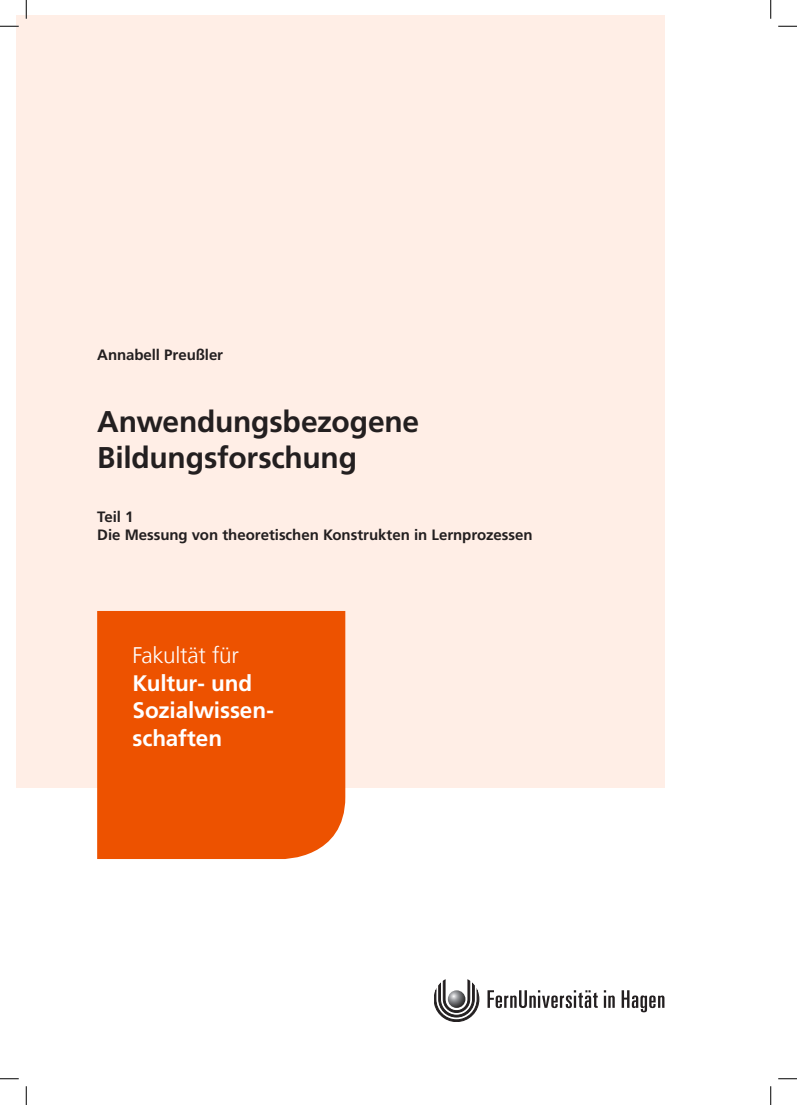
<style>
.page{position:relative;width:797px;height:1105px;background:#fff}
.page>*{position:absolute;margin:0;border:0;box-sizing:border-box;transform-origin:0 0}
.Kurstitel{font:700 30px "Frutiger LT Com";letter-spacing:-.01em;color:#231f20}
.Abstand{font:700 22.5px/27.5px "Frutiger LT Com";letter-spacing:-.01em;color:#fff}
.Abstand-2{font:300 22.5px "Frutiger LT Com";letter-spacing:-.015em;color:#fff}
.Unterzeile{font:700 15px "Frutiger LT Com";letter-spacing:-.005em;color:#231f20}
.Autor{font:700 15px "Frutiger LT Com";letter-spacing:-.005em;color:#231f20}
</style>
<div class="page">
<div style="left:16px;top:16px;width:648px;height:772px;background:#ffeee6"></div>
<div style="left:97px;top:611px;width:248px;height:248px;background:#ed5200"></div>
<svg style="left:487px;top:990px;width:177px;height:22px"></svg>
<svg style="left:434px;top:980px;width:45px;height:42px"></svg>
<svg style="left:448px;top:990px;width:17px;height:18px"></svg>
<svg style="left:0;top:25px;width:19px;height:2px"></svg>
<svg style="left:778px;top:25px;width:19px;height:2px"></svg>
<svg style="left:0;top:1078px;width:19px;height:1px"></svg>
<svg style="left:778px;top:1078px;width:19px;height:1px"></svg>
<svg style="left:25px;top:0;width:2px;height:19px"></svg>
<svg style="left:25px;top:1086px;width:2px;height:19px"></svg>
<svg style="left:770px;top:0;width:1px;height:19px"></svg>
<svg style="left:770px;top:1086px;width:1px;height:19px"></svg>
<p class="Autor" style="left:97px;top:346px;width:127px">Annabell Preußler</p>
<p class="Kurstitel" style="left:97px;top:404px;width:324px">Anwendungsbezogene</p>
<p class="Kurstitel" style="left:97px;top:440px;width:261px">Bildungsforschung</p>
<h2 class="Unterzeile" style="left:97px;top:508px;width:38px">Teil 1</h2>
<h2 class="Unterzeile" style="left:97px;top:526px;width:437px">Die Messung von theoretischen Konstrukten in Lernprozessen</h2>
<p class="Abstand-2" style="left:133px;top:642px;width:108px">Fakultät für</p>
<p class="Abstand" style="left:133px;top:669px;width:143px">Kultur- und<br>Sozialwissen&shy;schaften</p>
</div>
